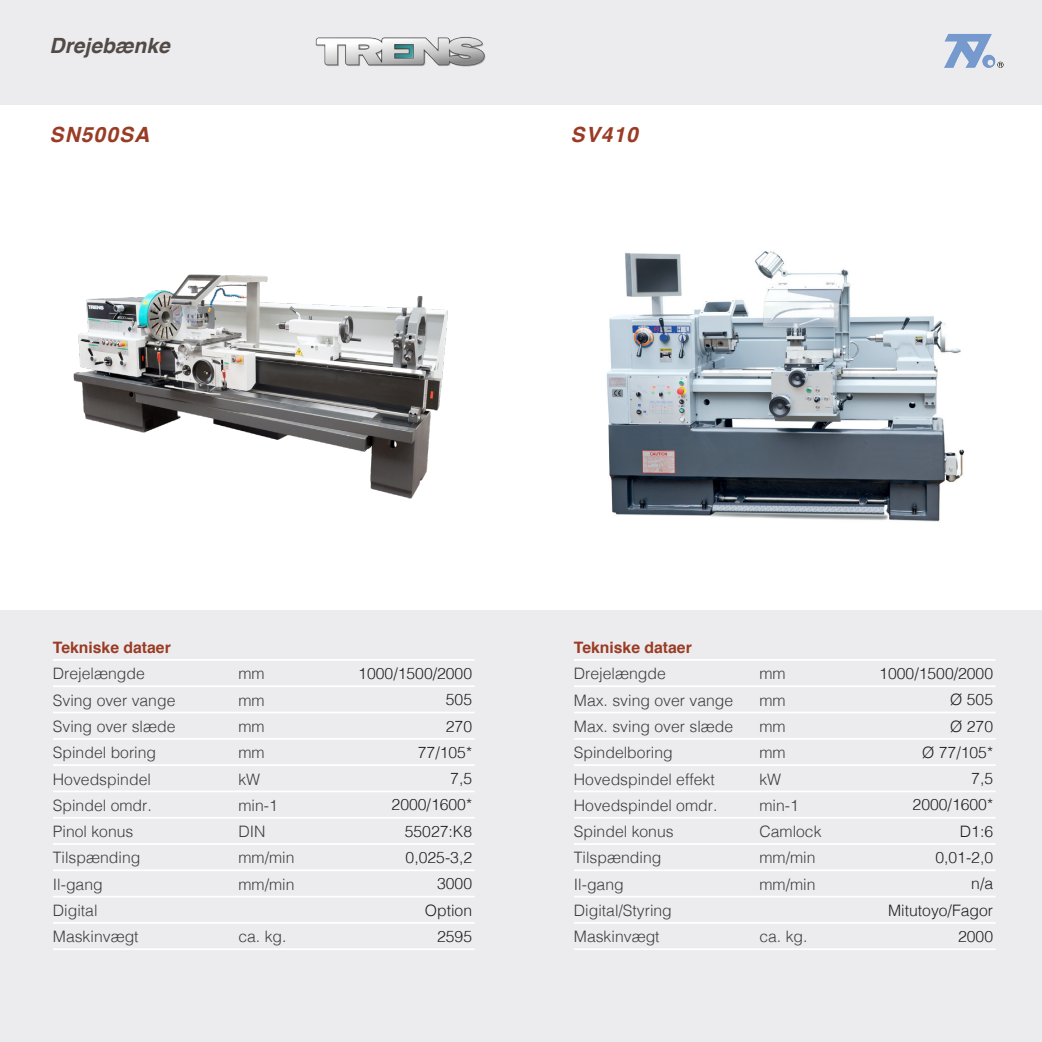
<style>
.page{position:relative;width:1042px;height:1042px;background:#fff}
.page>*{position:absolute;margin:0;border:0;box-sizing:border-box;transform-origin:0 0}
.t1{font:italic 700 21px "Helvetica";letter-spacing:.05em;color:#9a3c25}
.t2{font:italic 700 21px "Helvetica";color:#524a47}
.t3{font:300 15.75px/26.2px "Helvetica";color:#3e3e3f}
.t4{font:300 15.75px/26.2px "Helvetica";color:#231f20;text-align:right}
.t5{font:700 15.75px "Helvetica";color:#9a3c25}
</style>
<div class="page">
<div style="left:0;top:610px;width:521px;height:432px;background:#ececee"></div>
<div style="left:521px;top:610px;width:521px;height:432px;background:#ececee"></div>
<div style="left:0;top:0;width:521px;height:104px;background:#ececee"></div>
<div style="left:521px;top:0;width:521px;height:104px;background:#ececee"></div>
<img style="left:73px;top:274px;width:375px;height:225px">
<hr style="left:53px;top:659px;width:422px;height:2px;background:#fff">
<hr style="left:53px;top:685px;width:422px;height:2px;background:#fff">
<hr style="left:53px;top:711px;width:422px;height:2px;background:#fff">
<hr style="left:53px;top:738px;width:422px;height:2px;background:#fff">
<hr style="left:53px;top:764px;width:422px;height:2px;background:#fff">
<hr style="left:53px;top:790px;width:422px;height:2px;background:#fff">
<hr style="left:53px;top:817px;width:422px;height:1px;background:#fff">
<hr style="left:53px;top:843px;width:422px;height:2px;background:#fff">
<hr style="left:53px;top:869px;width:422px;height:2px;background:#fff">
<hr style="left:53px;top:896px;width:422px;height:1px;background:#fff">
<hr style="left:53px;top:922px;width:422px;height:2px;background:#fff">
<hr style="left:53px;top:948px;width:422px;height:2px;background:#fff">
<img style="left:607px;top:251px;width:358px;height:271px">
<hr style="left:574px;top:659px;width:421px;height:2px;background:#fff">
<hr style="left:574px;top:685px;width:421px;height:2px;background:#fff">
<hr style="left:574px;top:711px;width:421px;height:2px;background:#fff">
<hr style="left:574px;top:738px;width:421px;height:2px;background:#fff">
<hr style="left:574px;top:764px;width:421px;height:2px;background:#fff">
<hr style="left:574px;top:790px;width:421px;height:2px;background:#fff">
<hr style="left:574px;top:817px;width:421px;height:1px;background:#fff">
<hr style="left:574px;top:843px;width:421px;height:2px;background:#fff">
<hr style="left:574px;top:869px;width:421px;height:2px;background:#fff">
<hr style="left:574px;top:896px;width:421px;height:1px;background:#fff">
<hr style="left:574px;top:922px;width:421px;height:2px;background:#fff">
<hr style="left:574px;top:948px;width:421px;height:2px;background:#fff">
<img style="left:315px;top:36px;width:171px;height:31px">
<img style="left:944px;top:34px;width:60px;height:34px">
<h1 class="t2" style="left:50px;top:28px;width:122px">Drejebænke</h1>
<h1 class="t1" style="left:50px;top:118px;width:101px">SN500SA</h1>
<h1 class="t1" style="left:570px;top:118px;width:69px">SV410</h1>
<p class="t5" style="left:53px;top:635px;width:119px">Tekniske dataer</p>
<p class="t3" style="left:53px;top:659px;width:93px">Drejelængde</p>
<p class="t3" style="left:238px;top:659px;width:28px">mm</p>
<p class="t3" style="left:53px;top:686px;width:124px">Sving over vange</p>
<p class="t3" style="left:238px;top:686px;width:28px">mm</p>
<p class="t3" style="left:53px;top:712px;width:124px">Sving over slæde</p>
<p class="t3" style="left:238px;top:712px;width:28px">mm</p>
<p class="t3" style="left:53px;top:738px;width:105px">Spindel boring</p>
<p class="t3" style="left:238px;top:738px;width:28px">mm</p>
<p class="t3" style="left:53px;top:765px;width:100px">Hovedspindel</p>
<p class="t3" style="left:238px;top:765px;width:23px">kW</p>
<p class="t3" style="left:53px;top:791px;width:100px">Spindel omdr.</p>
<p class="t3" style="left:238px;top:791px;width:41px">min-1</p>
<p class="t3" style="left:53px;top:817px;width:82px">Pinol konus</p>
<p class="t3" style="left:238px;top:817px;width:29px">DIN</p>
<p class="t3" style="left:53px;top:843px;width:89px">Tilspænding</p>
<p class="t3" style="left:238px;top:843px;width:57px">mm/min</p>
<p class="t3" style="left:53px;top:870px;width:51px">Il-gang</p>
<p class="t3" style="left:238px;top:870px;width:57px">mm/min</p>
<p class="t3" style="left:53px;top:896px;width:87px">Digital<br>Maskinvægt</p>
<p class="t3" style="left:238px;top:922px;width:50px">ca. kg.</p>
<p class="t4" style="left:358px;top:659px;width:115px">1000/1500/2000<br>505<br>270<br>77/105*<br>7,5<br>2000/1600*<br>55027:K8<br>0,025-3,2<br>3000<br>Option<br>2595</p>
<p class="t5" style="left:574px;top:635px;width:119px">Tekniske dataer</p>
<p class="t3" style="left:574px;top:659px;width:93px">Drejelængde</p>
<p class="t3" style="left:759px;top:659px;width:28px">mm</p>
<p class="t3" style="left:574px;top:686px;width:161px">Max. sving over vange</p>
<p class="t3" style="left:759px;top:686px;width:28px">mm</p>
<p class="t3" style="left:574px;top:712px;width:161px">Max. sving over slæde</p>
<p class="t3" style="left:759px;top:712px;width:28px">mm</p>
<p class="t3" style="left:574px;top:738px;width:100px">Spindelboring</p>
<p class="t3" style="left:759px;top:738px;width:28px">mm</p>
<p class="t3" style="left:574px;top:765px;width:142px">Hovedspindel effekt</p>
<p class="t3" style="left:759px;top:765px;width:23px">kW</p>
<p class="t3" style="left:574px;top:791px;width:145px">Hovedspindel omdr.</p>
<p class="t3" style="left:759px;top:791px;width:41px">min-1</p>
<p class="t3" style="left:574px;top:817px;width:101px">Spindel konus</p>
<p class="t3" style="left:759px;top:817px;width:64px">Camlock</p>
<p class="t3" style="left:574px;top:843px;width:89px">Tilspænding</p>
<p class="t3" style="left:759px;top:843px;width:57px">mm/min</p>
<p class="t3" style="left:574px;top:870px;width:51px">Il-gang</p>
<p class="t3" style="left:759px;top:870px;width:57px">mm/min</p>
<p class="t3" style="left:574px;top:896px;width:99px">Digital/Styring<br>Maskinvægt</p>
<p class="t3" style="left:759px;top:922px;width:50px">ca. kg.</p>
<p class="t4" style="left:879px;top:659px;width:115px">1000/1500/2000<br>Ø 505<br>Ø 270<br>Ø 77/105*<br>7,5<br>2000/1600*<br>D1:6<br>0,01-2,0<br>n/a<br>Mitutoyo/Fagor<br>2000</p>
</div>
